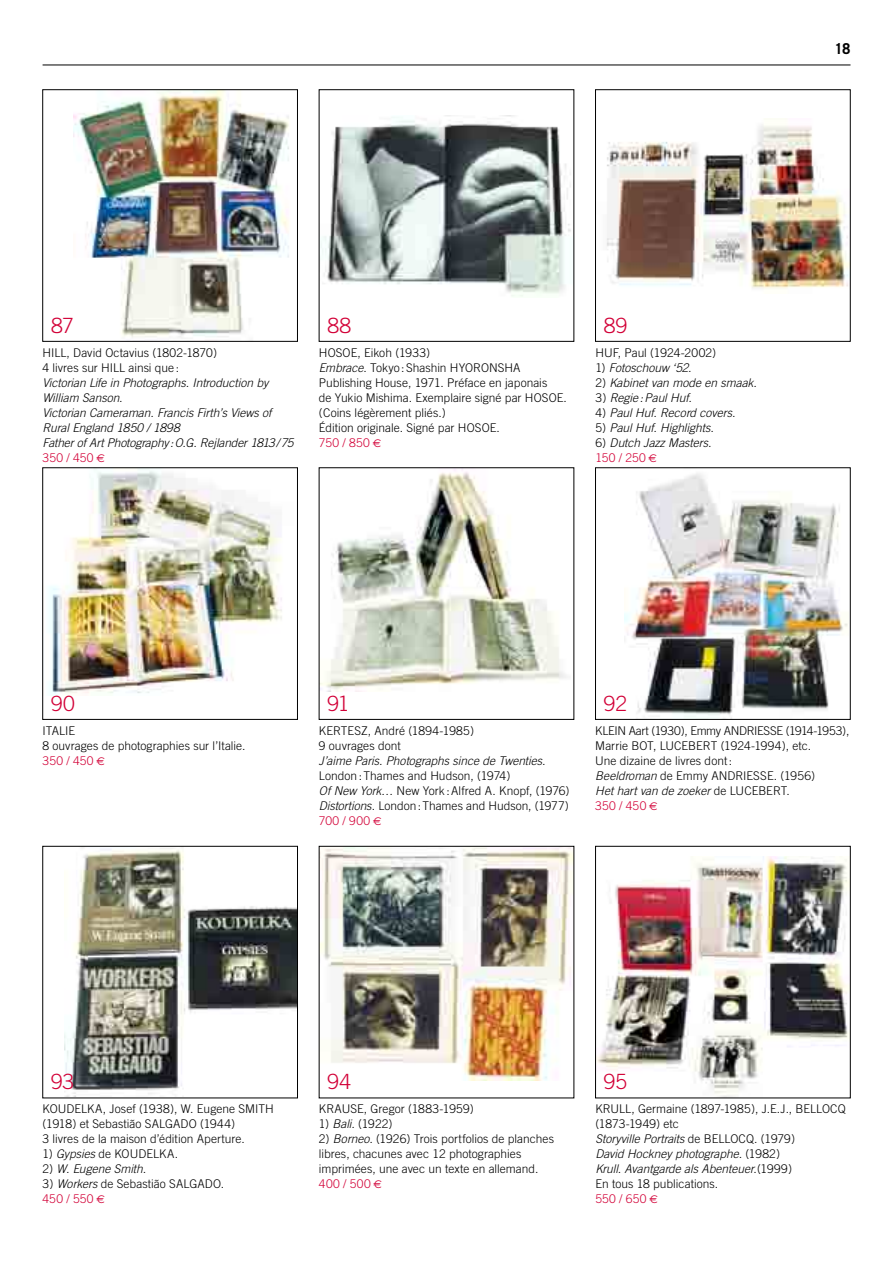
<style>
.page{position:relative;width:893px;height:1263px;background:#fff}
.page>*{position:absolute;margin:0;border:0;box-sizing:border-box;transform-origin:0 0}
.t1{font:300 21px "Trade Gothic";letter-spacing:-.005em;color:#d20037}
.t2{font:700 15px "Trade Gothic";color:#000}
.t3{font:300 12px/15px "Trade Gothic";color:#000}
.t4{font:italic 300 12px/15px "Trade Gothic";letter-spacing:-.005em;color:#000}
.t5{font:300 12px "Trade Gothic";letter-spacing:.02em;color:#d20037}
.s1{font-style:normal;color:#d20037}
.s2{font-family:"Euro Sans";font-weight:400;font-style:normal;font-size:11.25px;color:#d20037}
.s3{font-style:italic}
.s4{color:#d20037}
.s5{font-family:"Euro Sans";font-weight:400;font-size:11.25px;color:#d20037}
.s6{font-style:normal}
.s7{font-family:"Euro Sans";font-weight:400;font-size:11.25px}
</style>
<div class="page">
<img style="left:64px;top:848px;width:232px;height:248px">
<div style="left:43px;top:846px;width:255px;height:252px;border:1px solid #000"></div>
<img style="left:597px;top:856px;width:251px;height:240px">
<div style="left:595px;top:846px;width:255px;height:252px;border:1px solid #000"></div>
<img style="left:321px;top:848px;width:251px;height:232px">
<img style="left:74px;top:92px;width:215px;height:247px">
<div style="left:43px;top:90px;width:255px;height:252px;border:1px solid #000"></div>
<img style="left:321px;top:116px;width:250px;height:181px">
<img style="left:606px;top:124px;width:242px;height:165px">
<div style="left:595px;top:90px;width:255px;height:252px;border:1px solid #000"></div>
<img style="left:49px;top:470px;width:233px;height:226px">
<div style="left:43px;top:468px;width:255px;height:252px;border:1px solid #000"></div>
<img style="left:321px;top:470px;width:246px;height:221px">
<img style="left:624px;top:473px;width:224px;height:245px">
<div style="left:595px;top:468px;width:255px;height:252px;border:1px solid #000"></div>
<hr style="left:43px;top:65px;width:807px;height:1px;background:#000">
<p class="t2" style="left:835px;top:39px;width:17px">18</p>
<h1 class="t1" style="left:51px;top:313px;width:24px">87</h1>
<p class="t3" style="left:43px;top:345px;width:176px">HILL, David Octavius (1802-1870)<br>4 livres sur HILL ainsi que :</p>
<p class="t4" style="left:43px;top:375px;width:253px">Victorian Life in Photographs. Introduction by<br>William Sanson.<br>Victorian Cameraman. Francis Firth’s Views of<br>Rural England 1850 / 1898<br>Father of Art Photography:O.G. Rejlander 1813/75<br><span class="s1">350 / 450</span> <span class="s2">€</span></p>
<h1 class="t1" style="left:327px;top:313px;width:25px">88</h1>
<p class="t3" style="left:319px;top:345px;width:249px">HOSOE, Eikoh (1933)<br><span class="s3">Embrace</span>. Tokyo:Shashin Hyoronsha<br>Publishing House, 1971. Préface en japonais<br>de Yukio Mishima. Exemplaire signé par HOSOE. (Coins légèrement pliés.)<br>Édition originale. Signé par HOSOE.<br><span class="s4">750 / 850</span> <span class="s5">€</span></p>
<h1 class="t1" style="left:604px;top:313px;width:25px">89</h1>
<p class="t3" style="left:595px;top:345px;width:122px">HUF, Paul (1924-2002)</p>
<p class="t4" style="left:595px;top:360px;width:98px"><span class="s6">1)</span> Fotoschouw ‘52.</p>
<p class="t4" style="left:595px;top:375px;width:163px"><span class="s6">2)</span> Kabinet van mode en smaak.</p>
<p class="t4" style="left:595px;top:390px;width:98px"><span class="s6">3)</span> Regie:Paul Huf.</p>
<p class="t4" style="left:595px;top:405px;width:141px"><span class="s6">4)</span> Paul Huf. Record covers.</p>
<p class="t4" style="left:595px;top:420px;width:120px"><span class="s6">5)</span> Paul Huf. Highlights.</p>
<p class="t4" style="left:595px;top:435px;width:117px"><span class="s6">6)</span> Dutch Jazz Masters.<br><span class="s1">150 / 250</span> <span class="s2">€</span></p>
<h1 class="t1" style="left:51px;top:691px;width:25px">90</h1>
<p class="t3" style="left:43px;top:723px;width:204px">ITALIE<br>8 ouvrages de photographies sur l’Italie.<br><span class="s4">350 / 450</span> <span class="s5">€</span></p>
<h1 class="t1" style="left:327px;top:691px;width:24px">91</h1>
<p class="t3" style="left:319px;top:723px;width:157px">KERTESZ, André (1894-1985)<br>9 ouvrages dont</p>
<p class="t4" style="left:319px;top:753px;width:228px">J’aime Paris. Photographs since de Twenties.</p>
<p class="t3" style="left:319px;top:768px;width:252px">London:Thames and Hudson, (1974)<br><span class="s3">Of New York…</span> New York :Alfred A. Knopf, (1976)<br><span class="s3">Distortions</span>. London:Thames and Hudson, (1977)<br><span class="s4">700 / 900</span> <span class="s5">€</span></p>
<h1 class="t1" style="left:604px;top:691px;width:25px">92</h1>
<p class="t3" style="left:595px;top:723px;width:256px">KLEIN Aart (1930), Emmy ANDRIESSE (1914-1953),<br>Marrie BOT, LUCEBERT (1924-1994), etc.<br>Une dizaine de livres dont:<br><span class="s3">Beeldroman</span> de Emmy ANDRIESSE. (1956)<br><span class="s3">Het hart van de zoeker</span> de LUCEBERT.<br><span class="s4">350 / 450</span> <span class="s5">€</span></p>
<h1 class="t1" style="left:51px;top:1069px;width:25px">93</h1>
<p class="t3" style="left:43px;top:1101px;width:233px">KOUDELKA, Josef (1938), W. Eugene SMITH (1918) et Sebastião SALGADO (1944)<br>3 livres de la maison d’édition Aperture.</p>
<p class="t3" style="left:43px;top:1146px;width:88px">1) <span class="s3">Gypsies</span> de Koudelka</p>
<p class="t3" style="left:175px;top:1146px;width:5px">.</p>
<p class="t4" style="left:43px;top:1161px;width:105px"><span class="s6">2)</span> W. Eugene Smith.</p>
<p class="t3" style="left:43px;top:1176px;width:142px">3) <span class="s3">Workers</span> de Sebastião Salgado</p>
<p class="t3" style="left:221px;top:1176px;width:5px">.</p>
<p class="t5" style="left:43px;top:1192px;width:64px">450 / 550 <span class="s7">€</span></p>
<h1 class="t1" style="left:327px;top:1069px;width:25px">94</h1>
<p class="t3" style="left:319px;top:1101px;width:156px">KRAUSE, Gregor (1883-1959)</p>
<p class="t3" style="left:319px;top:1116px;width:75px">1) <span class="s3">Bali.</span> (1922)</p>
<p class="t3" style="left:319px;top:1131px;width:237px">2) <span class="s3">Borneo.</span> (1926) Trois portfolios de planches libres, chacunes avec 12 photographies imprimées, une avec un texte en allemand.<br><span class="s4">400 / 500</span> <span class="s5">€</span></p>
<h1 class="t1" style="left:604px;top:1069px;width:25px">95</h1>
<p class="t3" style="left:595px;top:1101px;width:252px">KRULL, Germaine (1897-1985), J.E.J., BELLOCQ (1873-1949) etc<br><span class="s3">Storyville Portraits</span> de BELLOCQ. (1979)<br><span class="s3">David Hockney photographe.</span> (1982)<br><span class="s3">Krull. Avantgarde als Abenteuer</span>.(1999)<br>En tous 18 publications.<br><span class="s4">550 / 650</span> <span class="s5">€</span></p>
</div>
